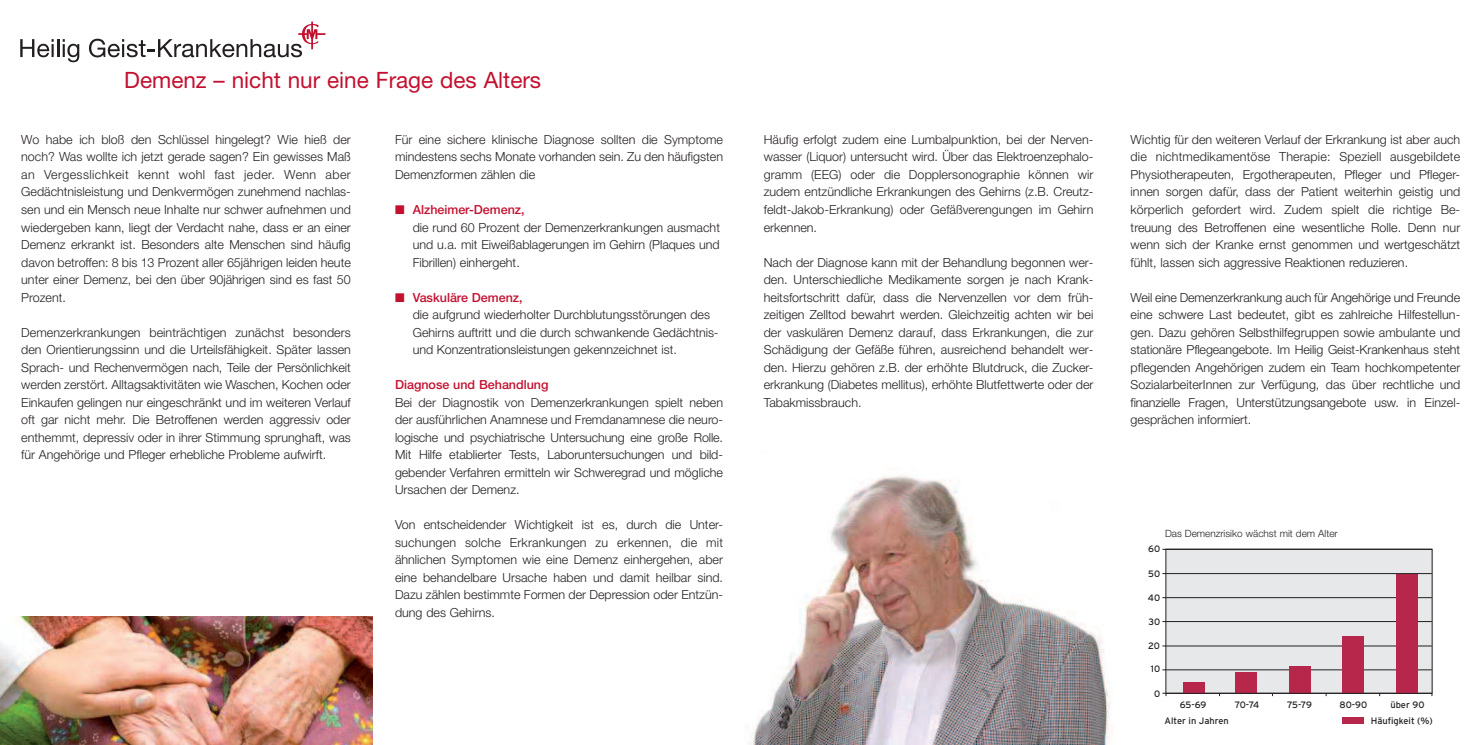
<style>
.page{position:relative;width:1478px;height:745px;background:#fff}
.page>*{position:absolute;margin:0;border:0;box-sizing:border-box;transform-origin:0 0}
.t1{font:22.5px "Helvetica Neue";color:#c3102f}
.t2{font:300 12.5px/17.5px "Helvetica Neue";color:#231f20;text-align:justify}
.t3{font:500 12.5px "Helvetica Neue";color:#c3102f}
.t4{font:300 10px "Helvetica Neue";color:#231f20}
.t5{font:9.25px "Interstate";color:#231f20}
.s1{color:#c3102f}
.s2{font-weight:500;color:#c3102f}
</style>
<div class="page">
<svg style="left:20px;top:39px;width:59px;height:23px"></svg>
<svg style="left:89px;top:22px;width:236px;height:35px"></svg>
<img style="left:0;top:616px;width:372px;height:128px">
<div style="left:1166px;top:549px;width:266px;height:144px;background:#e7e8e9"></div>
<hr style="left:1162px;top:597px;width:269px;height:1px;background:#231f20">
<hr style="left:1162px;top:621px;width:269px;height:1px;background:#231f20">
<hr style="left:1162px;top:645px;width:269px;height:1px;background:#231f20">
<hr style="left:1162px;top:669px;width:269px;height:1px;background:#231f20">
<hr style="left:1162px;top:692px;width:269px;height:1px;background:#231f20">
<div style="left:1182px;top:681px;width:22px;height:11px;background:#b6274b"></div>
<div style="left:1235px;top:672px;width:22px;height:20px;background:#b6274b"></div>
<div style="left:1289px;top:665px;width:21px;height:27px;background:#b6274b"></div>
<div style="left:1342px;top:636px;width:21px;height:56px;background:#b6274b"></div>
<div style="left:1395px;top:573px;width:22px;height:119px;background:#b6274b"></div>
<div style="left:1165px;top:548px;width:267px;height:145px;border:1px solid #231f20"></div>
<hr style="left:1162px;top:573px;width:269px;height:1px;background:#231f20">
<hr style="left:1162px;top:548px;width:269px;height:1px;background:#231f20">
<div style="left:1342px;top:716px;width:22px;height:7px;background:#b6274b"></div>
<img style="left:749px;top:475px;width:361px;height:269px">
<h1 class="t1" style="left:124px;top:72px;width:418px">Demenz – nicht nur eine Frage des Alters</h1>
<p class="t2" style="left:21px;top:132px;width:331px">Wo habe ich bloß den Schlüssel hingelegt? Wie hieß der noch? Was wollte ich jetzt gerade sagen? Ein gewisses Maß an Vergesslichkeit kennt wohl fast jeder. Wenn aber Gedächtnisleistung und Denkvermögen zunehmend nachlas&shy;sen und ein Mensch neue Inhalte nur schwer aufnehmen und wiedergeben kann, liegt der Verdacht nahe, dass er an einer Demenz erkrankt ist. Besonders alte Menschen sind häufig davon betroffen: 8 bis 13 Prozent aller 65jährigen leiden heute unter einer Demenz, bei den über 90jährigen sind es fast 50<br>Prozent.</p>
<p class="t2" style="left:21px;top:324px;width:331px">Demenzerkrankungen beinträchtigen zunächst besonders den Orientierungssinn und die Urteilsfähigkeit. Später lassen Sprach- und Rechenvermögen nach, Teile der Persönlichkeit werden zerstört. Alltagsaktivitäten wie Waschen, Kochen oder Einkaufen gelingen nur eingeschränkt und im weiteren Verlauf oft gar nicht mehr. Die Betroffenen werden aggressiv oder enthemmt, depressiv oder in ihrer Stimmung sprunghaft, was für Angehörige und Pfleger erhebliche Probleme aufwirft.</p>
<p class="t2" style="left:395px;top:132px;width:329px">Für eine sichere klinische Diagnose sollten die Symptome mindestens sechs Monate vorhanden sein. Zu den häufigsten Demenzformen zählen die</p>
<p class="t2" style="left:413px;top:202px;width:309px;text-align:left;text-indent:-18px"><span class="s1">■</span> <span class="s2">Alzheimer-Demenz,<br></span>die rund 60 Prozent der Demenzerkrankungen ausmacht und u.a. mit Eiweißablagerungen im Gehirn (Plaques und Fibrillen) einhergeht.</p>
<p class="t2" style="left:413px;top:289px;width:307px;text-align:left;text-indent:-18px"><span class="s1">■</span> <span class="s2">Vaskuläre Demenz,<br></span>die aufgrund wiederholter Durchblutungsstörungen des Gehirns auftritt und die durch schwankende Gedächtnis&shy;und Konzentrationsleistungen gekennzeichnet ist.</p>
<p class="t3" style="left:395px;top:380px;width:155px">Diagnose und Behandlung</p>
<p class="t2" style="left:395px;top:394px;width:329px">Bei der Diagnostik von Demenzerkrankungen spielt neben der ausführlichen Anamnese und Fremdanamnese die neuro&shy;logische und psychiatrische Untersuchung eine große Rolle.<br>Mit Hilfe etablierter Tests, Laboruntersuchungen und bild&shy;gebender Verfahren ermitteln wir Schweregrad und mögliche Ursachen der Demenz.</p>
<p class="t2" style="left:395px;top:517px;width:329px">Von entscheidender Wichtigkeit ist es, durch die Unter&shy;suchungen solche Erkrankungen zu erkennen, die mit ähnlichen Symptomen wie eine Demenz einhergehen, aber eine behandelbare Ursache haben und damit heilbar sind.<br>Dazu zählen bestimmte Formen der Depression oder Entzün&shy;dung des Gehirns.</p>
<p class="t2" style="left:764px;top:132px;width:331px">Häufig erfolgt zudem eine Lumbalpunktion, bei der Nerven&shy;wasser (Liquor) untersucht wird. Über das Elektroenzephalo&shy;gramm (EEG) oder die Dopplersonographie können wir zudem entzündliche Erkrankungen des Gehirns (z.B. Creutz&shy;feldt-Jakob-Erkrankung) oder Gefäßverengungen im Gehirn erkennen.</p>
<p class="t2" style="left:764px;top:254px;width:331px">Nach der Diagnose kann mit der Behandlung begonnen wer&shy;den. Unterschiedliche Medikamente sorgen je nach Krank&shy;heitsfortschritt dafür, dass die Nervenzellen vor dem früh&shy;zeitigen Zelltod bewahrt werden. Gleichzeitig achten wir bei der vaskulären Demenz darauf, dass Erkrankungen, die zur Schädigung der Gefäße führen, ausreichend behandelt wer&shy;den. Hierzu gehören z.B. der erhöhte Blutdruck, die Zucker&shy;erkrankung (Diabetes mellitus), erhöhte Blutfettwerte oder der Tabakmissbrauch.</p>
<p class="t2" style="left:1130px;top:132px;width:331px">Wichtig für den weiteren Verlauf der Erkrankung ist aber auch die nichtmedikamentöse Therapie: Speziell ausgebildete Physiotherapeuten, Ergotherapeuten, Pfleger und Pfleger&shy;innen sorgen dafür, dass der Patient weiterhin geistig und körperlich gefordert wird. Zudem spielt die richtige Be&shy;treuung des Betroffenen eine wesentliche Rolle. Denn nur wenn sich der Kranke ernst genommen und wertgeschätzt fühlt, lassen sich aggressive Reaktionen reduzieren.</p>
<p class="t2" style="left:1130px;top:289px;width:331px">Weil eine Demenzerkrankung auch für Angehörige und Freunde eine schwere Last bedeutet, gibt es zahlreiche Hilfestellun&shy;gen. Dazu gehören Selbsthilfegruppen sowie ambulante und stationäre Pflegeangebote. Im Heilig Geist-Krankenhaus steht pflegenden Angehörigen zudem ein Team hochkompetenter SozialarbeiterInnen zur Verfügung, das über rechtliche und finanzielle Fragen, Unterstützungsangebote usw. in Einzel&shy;gesprächen informiert.</p>
<p class="t4" style="left:1165px;top:529px;width:174px">Das Demenzrisiko wächst mit dem Alter</p>
<p class="t5" style="left:1148px;top:543px;width:14px">60</p>
<p class="t5" style="left:1148px;top:567px;width:14px">50</p>
<p class="t5" style="left:1148px;top:592px;width:14px">40</p>
<p class="t5" style="left:1148px;top:615px;width:13px">30</p>
<p class="t5" style="left:1148px;top:639px;width:13px">20</p>
<p class="t5" style="left:1151px;top:663px;width:11px">10</p>
<p class="t5" style="left:1154px;top:688px;width:8px">0</p>
<p class="t5" style="left:1179px;top:698px;width:28px">65-69</p>
<p class="t5" style="left:1234px;top:698px;width:26px">70-74</p>
<p class="t5" style="left:1287px;top:698px;width:26px">75-79</p>
<p class="t5" style="left:1339px;top:698px;width:29px">80-90</p>
<p class="t5" style="left:1390px;top:698px;width:36px">über 90</p>
<p class="t5" style="left:1164px;top:714px;width:66px">Alter in Jahren</p>
<p class="t5" style="left:1370px;top:714px;width:64px">Häufigkeit (%)</p>
</div>
